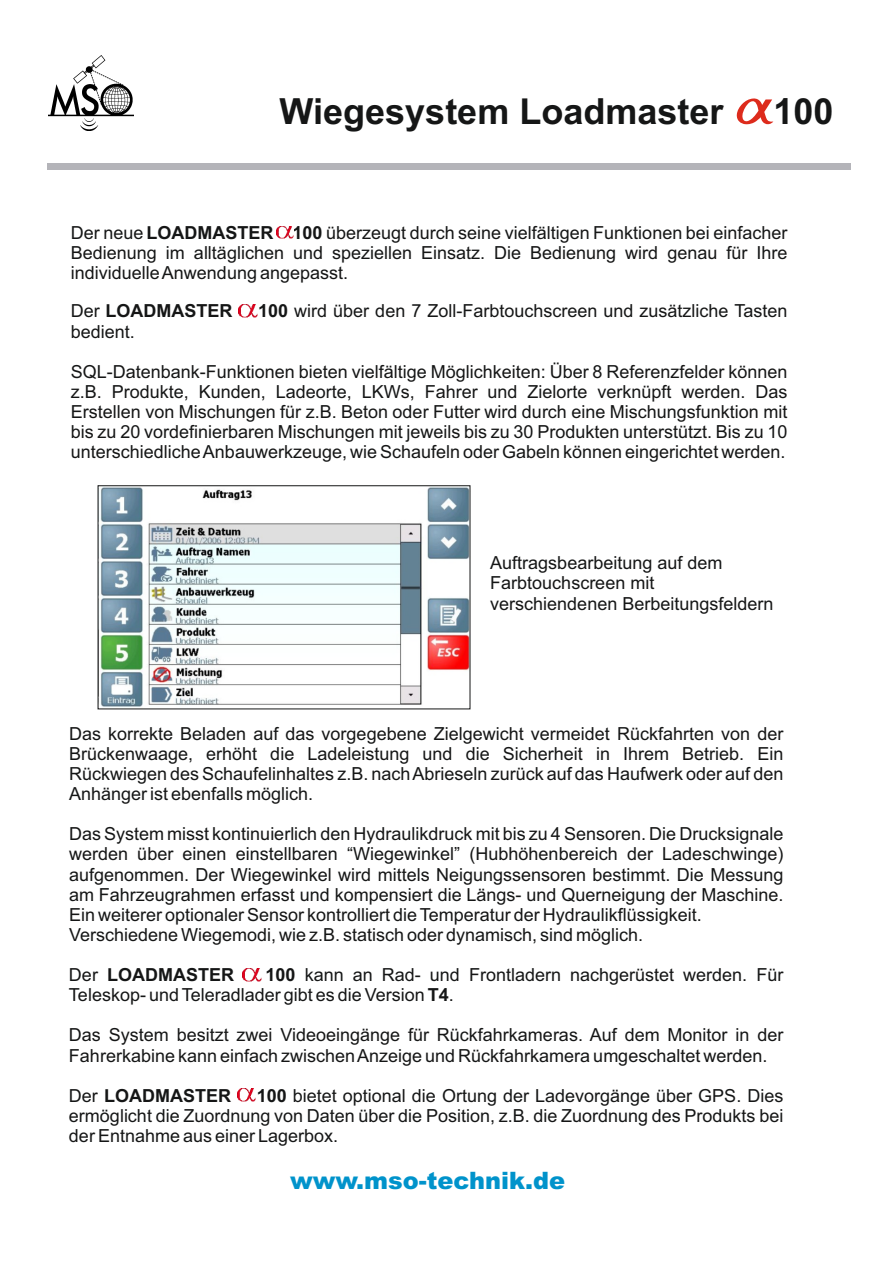
<style>
.page{position:relative;width:893px;height:1263px;background:#fff}
.page>*{position:absolute;margin:0;border:0;box-sizing:border-box;transform-origin:0 0}
.t1{font:700 36px "Arial";color:#151616}
.t2{font:900 24px "Arial";color:#0093cb}
.t3{font:18px/20.1px "Arial";color:#151616;text-align:justify}
.t4{font:700 18px "Arial";color:#151616}
.s1{font-weight:700}
.s2{font-weight:400}
</style>
<div class="page">
<img style="left:277px;top:227px;width:17px;height:12px">
<img style="left:238px;top:305px;width:19px;height:12px">
<div style="left:47px;top:164px;width:803px;height:6px;background:#b4b4b9"></div>
<svg style="left:736px;top:98px;width:37px;height:27px"></svg>
<img style="left:49px;top:55px;width:85px;height:76px">
<img style="left:243px;top:968px;width:19px;height:13px">
<img style="left:237px;top:1089px;width:19px;height:13px">
<img style="left:100px;top:488px;width:368px;height:219px">
<h1 class="t1" style="left:280px;top:98px;width:445px">Wiegesystem Loadmaster</h1>
<h1 class="t1" style="left:773px;top:98px;width:62px">100</h1>
<p class="t3" style="left:71px;top:224px;width:718px">Der neue <span class="s1">LOADMASTER 100</span> überzeugt durch seine vielfältigen Funktionen bei einfacher Bedienung im alltäglichen und speziellen Einsatz. Die Bedienung wird genau für Ihre individuelle Anwendung angepasst.</p>
<p class="t4" style="left:71px;top:304px;width:163px"><span class="s2">Der</span> LOADMASTER</p>
<p class="t3" style="left:258px;top:303px;width:531px"><span class="s1">100</span> wird über den 7 Zoll-Farbtouchscreen und zusätzliche Tasten</p>
<p class="t3" style="left:71px;top:323px;width:66px">bedient.</p>
<p class="t3" style="left:71px;top:363px;width:718px">SQL-Datenbank-Funktionen bieten vielfältige Möglichkeiten: Über 8 Referenzfelder können z.B. Produkte, Kunden, Ladeorte, LKWs, Fahrer und Zielorte verknüpft werden. Das Erstellen von Mischungen für z.B. Beton oder Futter wird durch eine Mischungsfunktion mit bis zu 20 vordefinierbaren Mischungen mit jeweils bis zu 30 Produkten unterstützt. Bis zu 10 unterschiedliche Anbauwerkzeuge, wie Schaufeln oder Gabeln können eingerichtet werden.</p>
<p class="t3" style="left:490px;top:555px;width:285px;text-align:left">Auftragsbearbeitung auf dem<br>Farbtouchscreen mit verschiendenen Berbeitungsfeldern</p>
<p class="t3" style="left:69px;top:725px;width:716px">Das korrekte Beladen auf das vorgegebene Zielgewicht vermeidet Rückfahrten von der Brückenwaage, erhöht die Ladeleistung und die Sicherheit in Ihrem Betrieb. Ein Rückwiegen des Schaufelinhaltes z.B. nach Abrieseln zurück auf das Haufwerk oder auf den Anhänger ist ebenfalls möglich.</p>
<p class="t3" style="left:69px;top:826px;width:716px;text-align:left">Das System misst kontinuierlich den Hydraulikdruck mit bis zu 4 Sensoren. Die Drucksignale werden über einen einstellbaren “Wiegewinkel” (Hubhöhenbereich der Ladeschwinge) aufgenommen. Der Wiegewinkel wird mittels Neigungssensoren bestimmt. Die Messung am Fahrzeugrahmen erfasst und kompensiert die Längs- und Querneigung der Maschine.<br>Ein weiterer optionaler Sensor kontrolliert die Temperatur der Hydraulikflüssigkeit.<br>Verschiedene Wiegemodi, wie z.B. statisch oder dynamisch, sind möglich.</p>
<p class="t4" style="left:69px;top:968px;width:167px"><span class="s2">Der</span> LOADMASTER</p>
<p class="t3" style="left:69px;top:966px;width:716px;text-indent:197px"><span class="s1">100</span> kann an Rad- und Frontladern nachgerüstet werden. Für<br>Teleskop- und Teleradlader gibt es die Version <span class="s1">T4</span>.</p>
<p class="t3" style="left:69px;top:1027px;width:716px">Das System besitzt zwei Videoeingänge für Rückfahrkameras. Auf dem Monitor in der<br>Fahrerkabine kann einfach zwischen Anzeige und Rückfahrkamera umgeschaltet werden.</p>
<p class="t4" style="left:69px;top:1089px;width:164px"><span class="s2">Der</span> LOADMASTER</p>
<p class="t3" style="left:69px;top:1087px;width:716px;text-indent:188px"><span class="s1">100</span> bietet optional die Ortung der Ladevorgänge über GPS. Dies ermöglicht die Zuordnung von Daten über die Position, z.B. die Zuordnung des Produkts bei der Entnahme aus einer Lagerbox.</p>
<h2 class="t2" style="left:290px;top:1172px;width:276px">www.mso-technik.de</h2>
</div>
